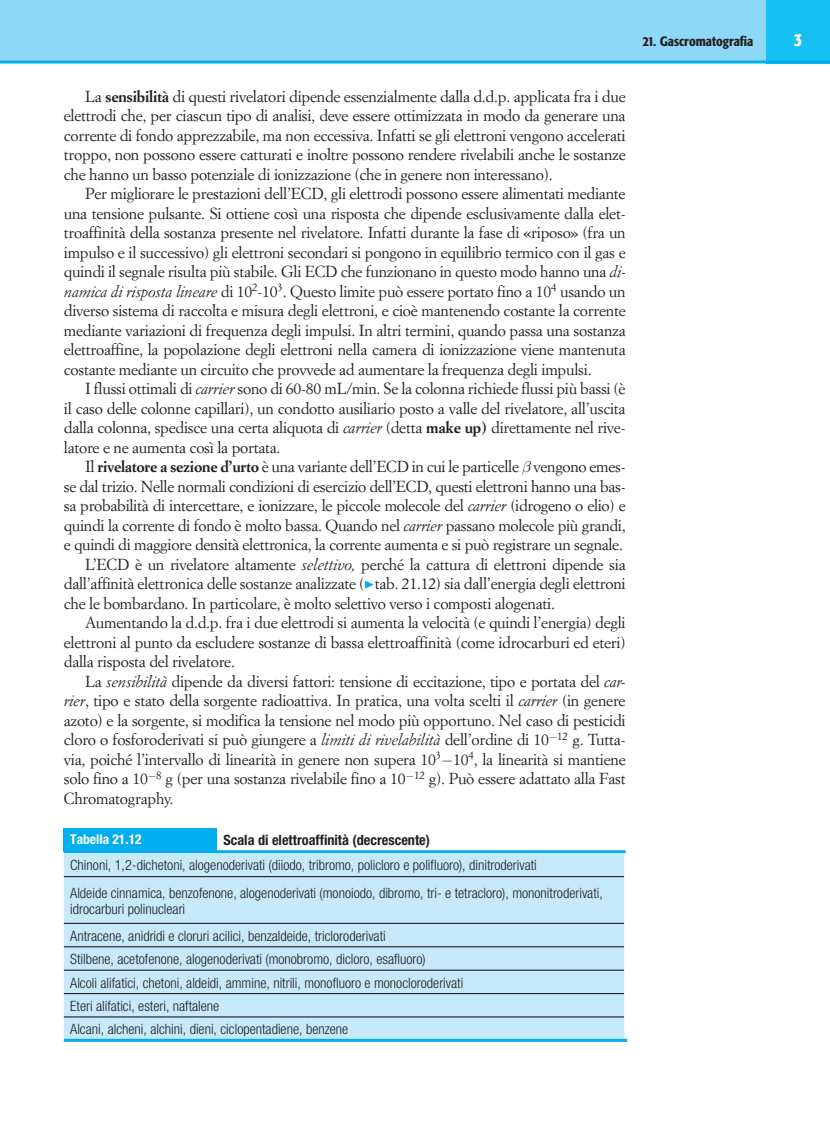
<style>
.page{position:relative;width:830px;height:1127px;background:#fff}
.page>*{position:absolute;margin:0;border:0;box-sizing:border-box;transform-origin:0 0}
.t1{font:500 condensed 18px "Formata";color:#fff}
.t2{font:15.75px/19.5px "Simoncini Garamond";letter-spacing:-.015em;color:#231f20;text-align:justify}
.t3{font:300 condensed 14.25px/23.2px "Helvetica Neue";color:#231f20}
.t4{font:700 condensed 14.25px "Helvetica Neue";color:#231f20}
.t5{font:500 condensed 13.5px "Formata";color:#231f20}
.t6{font:700 condensed 13.5px "Helvetica Neue";color:#fff}
.s1{font-weight:700}
.s2{font-style:italic}
.s3{color:#00aeef}
</style>
<div class="page">
<div style="left:0;top:0;width:829px;height:62px;background:#8dd7f7"></div>
<div style="left:765px;top:0;width:64px;height:63px;background:#15c0f2"></div>
<hr style="left:0;top:61px;width:829px;height:3px;background:#00aeef">
<div style="left:64px;top:828px;width:153px;height:24px;background:#00aeef"></div>
<hr style="left:64px;top:850px;width:153px;height:3px;background:#00aeef">
<hr style="left:217px;top:850px;width:408px;height:3px;background:#00aeef">
<div style="left:64px;top:853px;width:560px;height:186px;background:#c6eafa"></div>
<hr style="left:64px;top:876px;width:560px;height:1px;background:#231f20">
<hr style="left:64px;top:923px;width:560px;height:1px;background:#231f20">
<hr style="left:64px;top:946px;width:560px;height:1px;background:#231f20">
<hr style="left:64px;top:969px;width:560px;height:2px;background:#231f20">
<hr style="left:64px;top:993px;width:560px;height:1px;background:#231f20">
<hr style="left:64px;top:1016px;width:560px;height:1px;background:#231f20">
<hr style="left:64px;top:1039px;width:563px;height:3px;background:#00aeef">
<p class="t2" style="left:64px;top:86px;width:563px;text-indent:21px">La <span class="s1">sensibilità</span> di questi rivelatori dipende essenzialmente dalla d.d.p. applicata fra i due elettrodi che, per ciascun tipo di analisi, deve essere ottimizzata in modo da generare una corrente di fondo apprezzabile, ma non eccessiva. Infatti se gli elettroni vengono accelerati troppo, non possono essere catturati e inoltre possono rendere rivelabili anche le sostanze che hanno un basso potenziale di ionizzazione (che in genere non interessano).</p>
<p class="t2" style="left:64px;top:183px;width:563px;text-indent:21px">Per migliorare le prestazioni dell’ECD, gli elettrodi possono essere alimentati mediante una tensione pulsante. Si ottiene così una risposta che dipende esclusivamente dalla elet&shy;troaffinità della sostanza presente nel rivelatore. Infatti durante la fase di «riposo» (fra un impulso e il successivo) gli elettroni secondari si pongono in equilibrio termico con il gas e quindi il segnale risulta più stabile. Gli ECD che funzionano in questo modo hanno una <span class="s2">di&shy;namica di risposta lineare</span> di 10<sup>2</sup>-10<sup>3</sup>. Questo limite può essere portato fino a 10<sup>4</sup> usando un diverso sistema di raccolta e misura degli elettroni, e cioè mantenendo costante la corrente mediante variazioni di frequenza degli impulsi. In altri termini, quando passa una sostanza elettroaffine, la popolazione degli elettroni nella camera di ionizzazione viene mantenuta costante mediante un circuito che provvede ad aumentare la frequenza degli impulsi.</p>
<p class="t2" style="left:64px;top:378px;width:563px;text-indent:21px">I flussi ottimali di <span class="s2">carrier</span> sono di 60‑80 mL/min. Se la colonna richiede flussi più bassi (è il caso delle colonne capillari), un condotto ausiliario posto a valle del rivelatore, all’uscita dalla colonna, spedisce una certa aliquota di <span class="s2">carrier</span> (detta <span class="s1">make up)</span> direttamente nel rive&shy;latore e ne aumenta così la portata.</p>
<p class="t2" style="left:85px;top:456px;width:541px">Il <span class="s1">rivelatore a sezione d’urto</span> è una variante dell’ECD in cui le particelle vengono emes-</p>
<p class="t2" style="left:64px;top:476px;width:563px">se dal trizio. Nelle normali condizioni di esercizio dell’ECD, questi elettroni hanno una bas-</p>
<p class="t2" style="left:64px;top:495px;width:563px">sa probabilità di intercettare, e ionizzare, le piccole molecole del <span class="s2">carrier</span> (idrogeno o elio) e</p>
<p class="t2" style="left:64px;top:515px;width:563px">quindi la corrente di fondo è molto bassa. Quando nel <span class="s2">carrier</span> passano molecole più grandi,</p>
<p class="t2" style="left:64px;top:534px;width:560px">e quindi di maggiore densità elettronica, la corrente aumenta e si può registrare un segnale.</p>
<p class="t2" style="left:85px;top:554px;width:542px">L’ECD è un rivelatore altamente <span class="s2">selettivo,</span> perché la cattura di elettroni dipende sia</p>
<p class="t2" style="left:64px;top:573px;width:563px">dall’affinità elettronica delle sostanze analizzate (<span class="s3">◆</span>tab. 21.12) sia dall’energia degli elettroni</p>
<p class="t2" style="left:64px;top:593px;width:492px">che le bombardano. In particolare, è molto selettivo verso i composti alogenati.</p>
<p class="t2" style="left:85px;top:612px;width:542px">Aumentando la d.d.p. fra i due elettrodi si aumenta la velocità (e quindi l’energia) degli</p>
<p class="t2" style="left:64px;top:632px;width:563px">elettroni al punto da escludere sostanze di bassa elettroaffinità (come idrocarburi ed eteri)</p>
<p class="t2" style="left:64px;top:651px;width:172px">dalla risposta del rivelatore.</p>
<p class="t2" style="left:85px;top:671px;width:541px">La <span class="s2">sensibilità</span> dipende da diversi fattori: tensione di eccitazione, tipo e portata del <span class="s2">car-</span></p>
<p class="t2" style="left:64px;top:690px;width:563px"><span class="s2">rier</span>, tipo e stato della sorgente radioattiva. In pratica, una volta scelti il <span class="s2">carrier</span> (in genere</p>
<p class="t2" style="left:64px;top:710px;width:563px">azoto) e la sorgente, si modifica la tensione nel modo più opportuno. Nel caso di pesticidi</p>
<p class="t2" style="left:64px;top:729px;width:563px">cloro o fosforoderivati si può giungere a <span class="s2">limiti di rivelabilità</span> dell’ordine di 10 <sup>12</sup> g. Tutta-</p>
<p class="t2" style="left:64px;top:749px;width:563px">via, poiché l’intervallo di linearità in genere non supera 10<sup>3</sup> 10<sup>4</sup>, la linearità si mantiene</p>
<p class="t2" style="left:64px;top:768px;width:563px">solo fino a 10 <sup>8</sup> g (per una sostanza rivelabile fino a 10 <sup>12</sup> g). Può essere adattato alla Fast</p>
<p class="t2" style="left:64px;top:788px;width:111px">Chromatography.</p>
<p class="t6" style="left:70px;top:831px;width:73px">Tabella 21.12</p>
<p class="t4" style="left:223px;top:831px;width:208px">Scala di elettroaffinità (decrescente)</p>
<p class="t3" style="left:70px;top:851px;width:534px;line-height:27.5px">Chinoni, 1,2-dichetoni, alogenoderivati (diiodo, tribromo, policloro e polifluoro), dinitroderivati<br>Aldeide cinnamica, benzofenone, alogenoderivati (monoiodo, dibromo, tri- e tetracloro), mononitroderivati,</p>
<p class="t3" style="left:70px;top:895px;width:317px;line-height:27.2px">idrocarburi polinucleari<br>Antracene, anidridi e cloruri acilici, benzaldeide, tricloroderivati</p>
<p class="t3" style="left:70px;top:947px;width:394px">Stilbene, acetofenone, alogenoderivati (monobromo, dicloro, esafluoro)<br>Alcoli alifatici, chetoni, aldeidi, ammine, nitrili, monofluoro e monocloroderivati Eteri alifatici, esteri, naftalene<br>Alcani, alcheni, alchini, dieni, ciclopentadiene, benzene</p>
<p class="t5" style="left:642px;top:33px;width:112px">21. Gascromatografia</p>
<p class="t1" style="left:793px;top:28px;width:10px">3</p>
</div>
